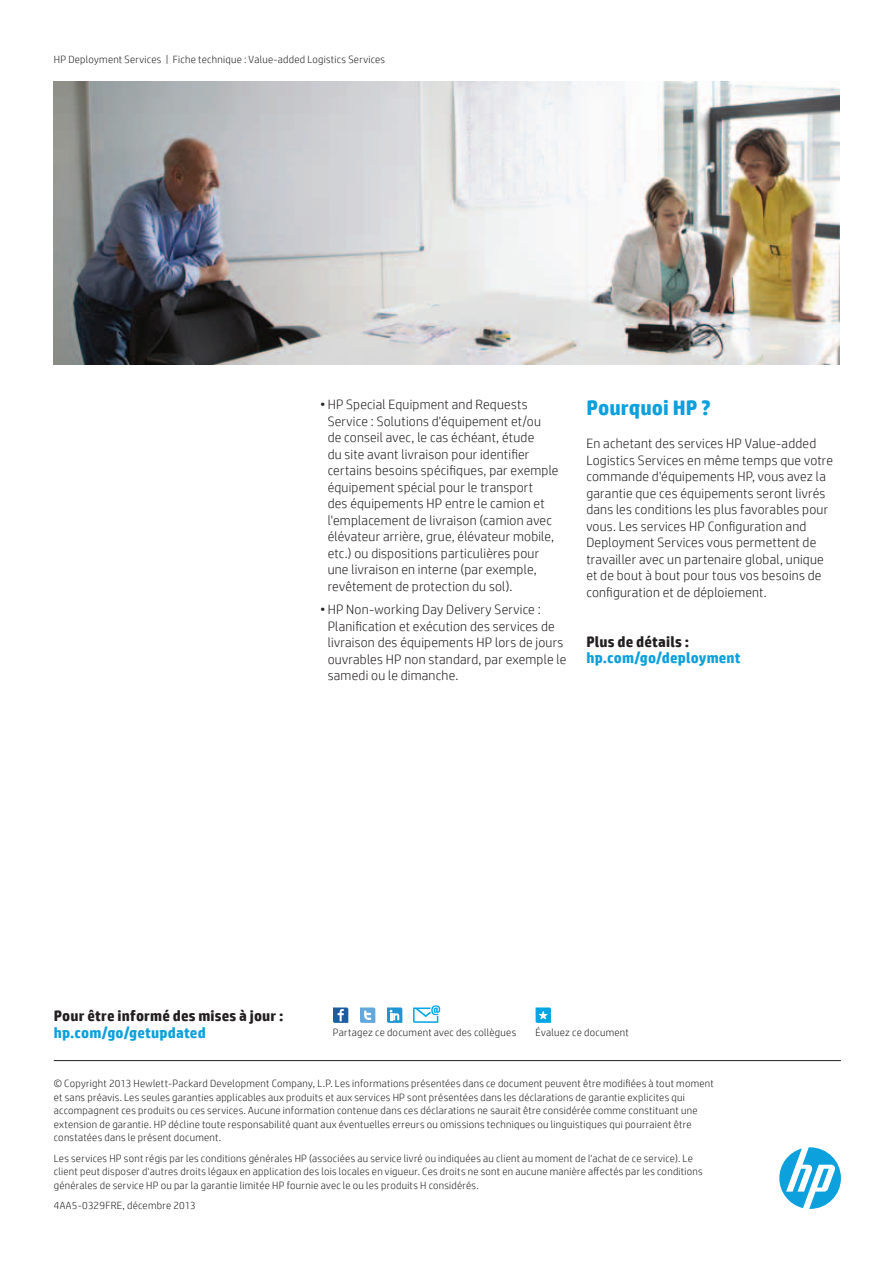
<style>
.page{position:relative;width:893px;height:1263px;background:#fff}
.page>*{position:absolute;margin:0;border:0;box-sizing:border-box;transform-origin:0 0}
.Subhead_14_16_bold_b{font:700 21px "HP Simplified";color:#0ca0dd}
.Call_to_action_10_11{font:700 15px/16.5px "HP Simplified";letter-spacing:.01em;color:#231f20}
.Call_to_action_10_11-2{font:700 15px "HP Simplified";letter-spacing:.01em;color:#0ca0dd}
.Bullet{font:300 13.5px/16.5px "HP Simplified";letter-spacing:.015em;color:#231f20}
.Body_last{font:300 13.5px/16.5px "HP Simplified";letter-spacing:.015em;color:#231f20}
.Bullet_last{font:300 13.5px/16.5px "HP Simplified";letter-spacing:.015em;color:#231f20}
.Legal_7_9{font:300 10.5px/13.5px "HP Simplified";letter-spacing:.025em;color:#231f20}
.Title_descriptor{font:300 10.5px "HP Simplified";letter-spacing:.025em;color:#231f20}
.s1{color:#0ca0dd}
</style>
<div class="page">
<svg style="left:535px;top:1008px;width:16px;height:15px"></svg>
<svg style="left:333px;top:1008px;width:15px;height:15px"></svg>
<svg style="left:360px;top:1008px;width:15px;height:15px"></svg>
<svg style="left:387px;top:1008px;width:15px;height:15px"></svg>
<svg style="left:413px;top:1005px;width:27px;height:18px"></svg>
<svg style="left:779px;top:1147px;width:61px;height:62px"></svg>
<hr style="left:54px;top:1060px;width:786px;height:1px;background:#231f20">
<img style="left:54px;top:81px;width:785px;height:284px">
<p class="Title_descriptor" style="left:54px;top:52px;width:333px">HP Deployment Services | Fiche technique : Value-added Logistics Services</p>
<p class="Bullet" style="left:327px;top:396px;width:232px;text-indent:-8px">• HP Special Equipment and Requests Service : Solutions d'équipement et/ou<br>de conseil avec, le cas échéant, étude<br>du site avant livraison pour identifier certains besoins spécifiques, par exemple équipement spécial pour le transport<br>des équipements HP entre le camion et l'emplacement de livraison (camion avec élévateur arrière, grue, élévateur mobile, etc.) ou dispositions particulières pour une livraison en interne (par exemple, revêtement de protection du sol).</p>
<p class="Bullet_last" style="left:327px;top:601px;width:240px;text-indent:-8px">• HP Non-working Day Delivery Service :<br>Planification et exécution des services de livraison des équipements HP lors de jours ouvrables HP non standard, par exemple le samedi ou le dimanche.</p>
<p class="Subhead_14_16_bold_b" style="left:586px;top:394px;width:126px">Pourquoi HP ?</p>
<p class="Body_last" style="left:586px;top:435px;width:248px">En achetant des services HP Value-added Logistics Services en même temps que votre commande d'équipements HP, vous avez la garantie que ces équipements seront livrés dans les conditions les plus favorables pour vous. Les services HP Configuration and Deployment Services vous permettent de travailler avec un partenaire global, unique et de bout à bout pour tous vos besoins de configuration et de déploiement.</p>
<p class="Call_to_action_10_11" style="left:586px;top:633px;width:104px">Plus de détails :</p>
<p class="Call_to_action_10_11-2" style="left:586px;top:648px;width:156px">hp.com/go/deployment</p>
<p class="Call_to_action_10_11" style="left:54px;top:1008px;width:231px">Pour être informé des mises à jour : <span class="s1">hp.com/go/getupdated</span></p>
<p class="Legal_7_9" style="left:333px;top:1026px;width:185px">Partagez ce document avec des collègues</p>
<p class="Legal_7_9" style="left:535px;top:1026px;width:95px">Évaluez ce document</p>
<p class="Legal_7_9" style="left:54px;top:1077px;width:661px">© Copyright 2013 Hewlett-Packard Development Company, L.P. Les informations présentées dans ce document peuvent être modifiées à tout moment et sans préavis. Les seules garanties applicables aux produits et aux services HP sont présentées dans les déclarations de garantie explicites qui accompagnent ces produits ou ces services. Aucune information contenue dans ces déclarations ne saurait être considérée comme constituant une extension de garantie. HP décline toute responsabilité quant aux éventuelles erreurs ou omissions techniques ou linguistiques qui pourraient être constatées dans le présent document.</p>
<p class="Legal_7_9" style="left:54px;top:1151px;width:650px">Les services HP sont régis par les conditions générales HP (associées au service livré ou indiquées au client au moment de l'achat de ce service). Le client peut disposer d'autres droits légaux en application des lois locales en vigueur. Ces droits ne sont en aucune manière affectés par les conditions générales de service HP ou par la garantie limitée HP fournie avec le ou les produits H considérés.</p>
<p class="Legal_7_9" style="left:54px;top:1198px;width:143px">4AA5-0329FRE, décembre 2013</p>
</div>
